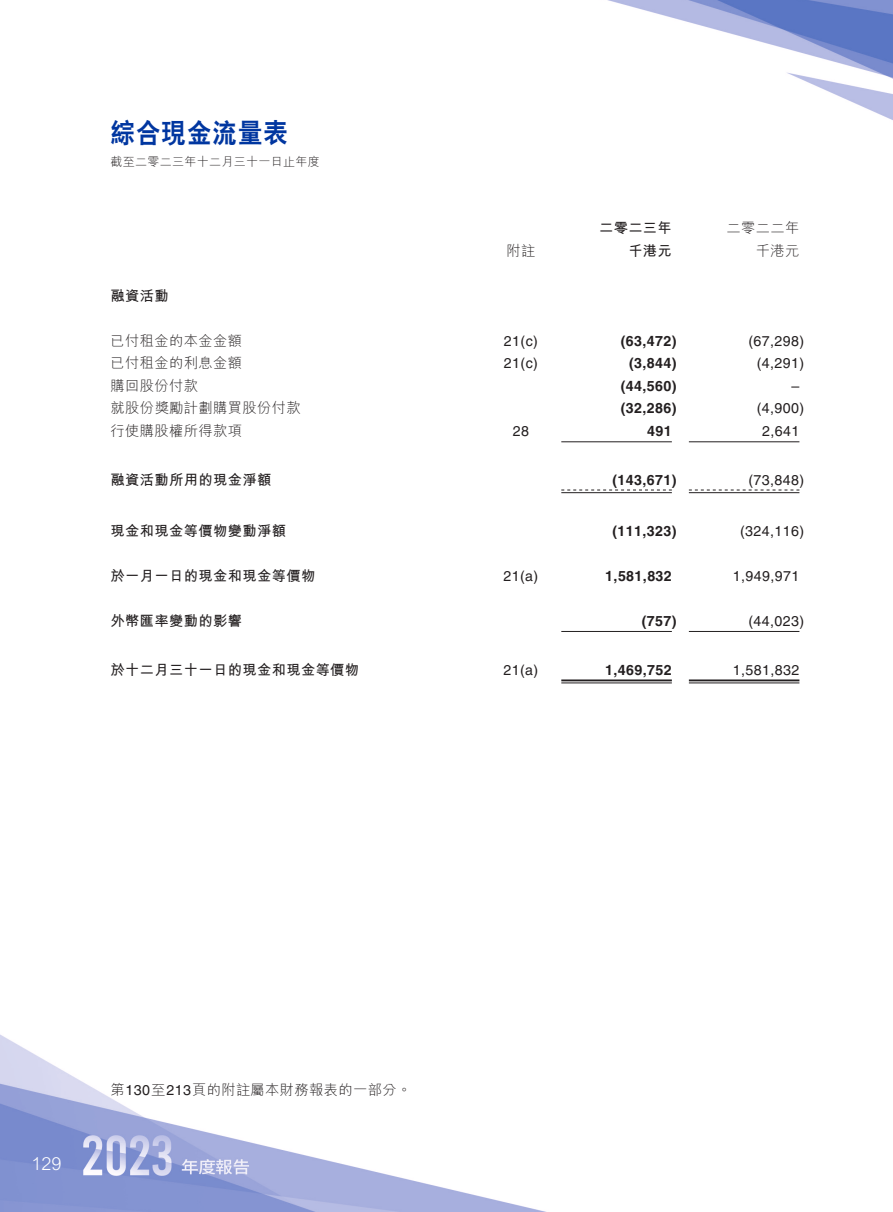
<style>
.page{position:relative;width:893px;height:1212px;background:#fff}
.page>*{position:absolute;margin:0;border:0;box-sizing:border-box;transform-origin:0 0}
.t1{font:800 27px "C Hei 2 HK";letter-spacing:.05em;color:#0036a0;scale:.9 1}
.t2{font:300 18px "M Hei HK";color:#fff}
.t3{font:14.25px "Helvetica LT Std";letter-spacing:.03em;color:#231f20}
.t4{font:300 14.25px "M Hei HK";letter-spacing:.03em;color:#231f20}
.t5{font:700 14.25px "M Hei HK";letter-spacing:.03em;color:#231f20}
.t6{font:700 14.25px "Helvetica LT Std";letter-spacing:.03em;color:#231f20}
.t7{font:300 12px "M Hei HK";letter-spacing:.03em;color:#231f20}
.s1{font-family:"Helvetica LT Std";font-weight:400}
</style>
<div class="page">
<img style="left:0;top:0;width:893px;height:1212px">
<hr style="left:561px;top:441px;width:111px;height:1px;background:#231f20">
<hr style="left:689px;top:441px;width:110px;height:1px;background:#231f20">
<svg style="left:561px;top:490px;width:111px;height:1px"></svg>
<hr style="left:561px;top:492px;width:111px;height:1px;background:#231f20">
<svg style="left:689px;top:490px;width:110px;height:1px"></svg>
<hr style="left:689px;top:492px;width:110px;height:1px;background:#231f20">
<hr style="left:561px;top:631px;width:111px;height:1px;background:#231f20">
<hr style="left:689px;top:631px;width:110px;height:1px;background:#231f20">
<hr style="left:561px;top:679px;width:111px;height:2px;background:#231f20">
<hr style="left:561px;top:683px;width:111px;height:1px;background:#231f20">
<hr style="left:689px;top:679px;width:110px;height:2px;background:#231f20">
<hr style="left:689px;top:683px;width:110px;height:1px;background:#231f20">
<h1 class="t1" style="left:111px;top:115px;width:199px">綜合現金流量表</h1>
<p class="t7" style="left:111px;top:155px;width:211px">截至二零二三年十二月三十一日止年度</p>
<p class="t5" style="left:599px;top:218px;width:74px">二零二三年</p>
<p class="t4" style="left:727px;top:221px;width:74px">二零二二年</p>
<p class="t4" style="left:506px;top:243px;width:30px">附註</p>
<p class="t5" style="left:628px;top:240px;width:45px">千港元</p>
<p class="t4" style="left:756px;top:243px;width:45px">千港元</p>
<p class="t5" style="left:111px;top:285px;width:60px">融資活動</p>
<p class="t4" style="left:111px;top:333px;width:133px">已付租金的本金金額</p>
<p class="t3" style="left:504px;top:333px;width:36px">2 1 (c(</p>
<p class="t6" style="left:621px;top:332px;width:57px">)63,472(</p>
<p class="t3" style="left:748px;top:333px;width:57px">)67,298(</p>
<p class="t4" style="left:111px;top:356px;width:133px">已付租金的利息金額</p>
<p class="t3" style="left:504px;top:355px;width:36px">2 1 (c(</p>
<p class="t6" style="left:629px;top:355px;width:49px">)3,844(</p>
<p class="t3" style="left:757px;top:355px;width:49px">)4,291(</p>
<p class="t4" style="left:111px;top:378px;width:89px">購回股份付款</p>
<p class="t6" style="left:621px;top:377px;width:57px">)44,560(</p>
<p class="t3" style="left:791px;top:378px;width:9px">–</p>
<p class="t4" style="left:111px;top:401px;width:192px">就股份獎勵計劃購買股份付款</p>
<p class="t6" style="left:621px;top:400px;width:57px">)32,286(</p>
<p class="t3" style="left:757px;top:400px;width:49px">)4,900(</p>
<p class="t4" style="left:111px;top:423px;width:133px">行使購股權所得款項</p>
<p class="t3" style="left:513px;top:423px;width:18px">28</p>
<p class="t6" style="left:647px;top:422px;width:26px">491</p>
<p class="t3" style="left:762px;top:423px;width:39px">2,641</p>
<p class="t5" style="left:111px;top:470px;width:162px">融資活動所用的現金淨額</p>
<p class="t6" style="left:612px;top:472px;width:66px">)143,671(</p>
<p class="t3" style="left:748px;top:472px;width:57px">)73,848(</p>
<p class="t5" style="left:111px;top:520px;width:177px">現金和現金等價物變動淨額</p>
<p class="t6" style="left:612px;top:522px;width:66px">)111,323(</p>
<p class="t3" style="left:740px;top:522px;width:66px">)324,116(</p>
<p class="t5" style="left:111px;top:565px;width:206px">於一月一日的現金和現金等價物</p>
<p class="t3" style="left:503px;top:567px;width:36px">2 1 (a(</p>
<p class="t6" style="left:605px;top:567px;width:68px">1,581,832</p>
<p class="t3" style="left:733px;top:567px;width:68px">1,949,971</p>
<p class="t5" style="left:111px;top:610px;width:133px">外幣匯率變動的影響</p>
<p class="t6" style="left:642px;top:612px;width:36px">)757(</p>
<p class="t3" style="left:748px;top:612px;width:57px">)44,023(</p>
<p class="t5" style="left:111px;top:659px;width:250px">於十二月三十一日的現金和現金等價物</p>
<p class="t3" style="left:503px;top:662px;width:36px">2 1 (a(</p>
<p class="t6" style="left:605px;top:661px;width:68px">1,469,752</p>
<p class="t3" style="left:733px;top:662px;width:68px">1,581,832</p>
<p class="t2" style="left:31px;top:1154px;width:32px">129</p>
<p class="t4" style="left:111px;top:1083px;width:302px">第<span class="s1">130</span>至<span class="s1">213</span>頁的附註屬本財務報表的一部分。</p>
</div>
